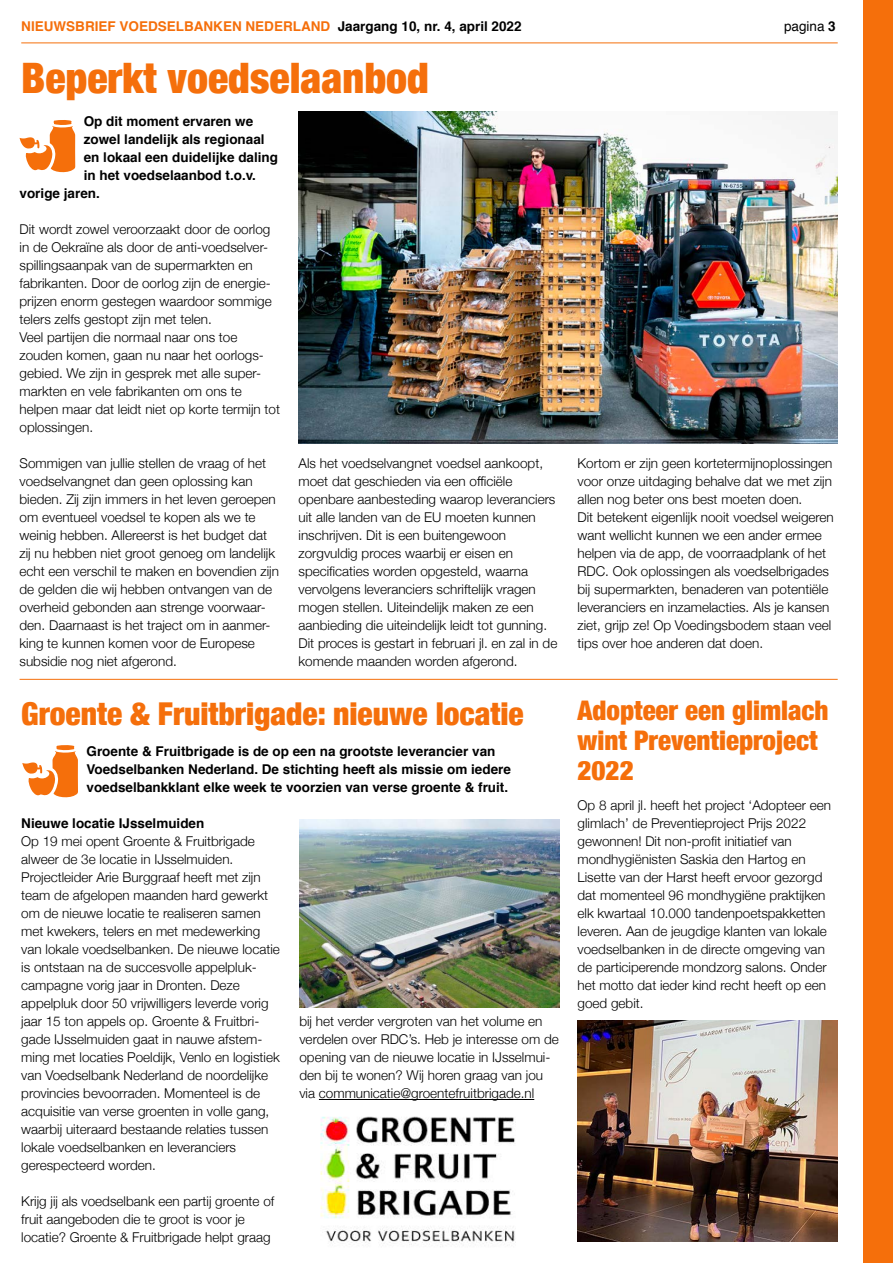
<style>
.page{position:relative;width:893px;height:1263px;background:#fff}
.page>*{position:absolute;margin:0;border:0;box-sizing:border-box;transform-origin:0 0}
.t1{font:900 condensed 42px "Helvetica Neue";color:#f56f0b}
.t2{font:900 condensed 31.5px "Helvetica Neue";color:#f56f0b}
.t3{font:900 condensed 27px/30px "Helvetica Neue";color:#f56f0b}
.t4{font:300 13.5px/18px "Helvetica Neue";color:#000}
.t5{font:700 13.5px/18px "Helvetica";color:#000}
.t6{font:700 13.5px "Helvetica";color:#f56f0b}
.t7{font:13.5px "Helvetica";color:#000}
.s1{color:#000}
.s2{font-weight:700}
</style>
<div class="page">
<hr style="left:21px;top:43px;width:817px;height:1px;background:#f56f0b">
<div style="left:863px;top:0;width:30px;height:1263px;background:#f56f0b"></div>
<svg style="left:20px;top:120px;width:56px;height:53px"></svg>
<svg style="left:22px;top:745px;width:56px;height:53px"></svg>
<img style="left:299px;top:112px;width:539px;height:331px">
<hr style="left:20px;top:679px;width:818px;height:1px;background:#f56f0b">
<hr style="left:319px;top:1099px;width:215px;height:1px;background:#000">
<img style="left:299px;top:820px;width:261px;height:188px">
<img style="left:320px;top:1116px;width:196px;height:131px">
<img style="left:578px;top:1020px;width:260px;height:222px">
<p class="t6" style="left:21px;top:16px;width:502px">NIEUWSBRIEF VOEDSELBANKEN NEDERLAND <span class="s1">Jaargang 10, nr. 4, april 2022</span></p>
<p class="t7" style="left:784px;top:16px;width:53px">pagina <span class="s2">3</span></p>
<h1 class="t1" style="left:21px;top:44px;width:409px">Beperkt voedselaanbod</h1>
<p class="t5" style="left:84px;top:112px;width:171px">Op dit moment ervaren we</p>
<p class="t5" style="left:84px;top:130px;width:182px">zowel landelijk als regionaal</p>
<p class="t5" style="left:84px;top:148px;width:196px">en lokaal een duidelijke daling</p>
<p class="t5" style="left:84px;top:166px;width:174px">in het voedselaanbod t.o.v.</p>
<p class="t5" style="left:20px;top:184px;width:82px">vorige jaren.</p>
<p class="t4" style="left:20px;top:219px;width:262px">Dit wordt zowel veroorzaakt door de oorlog in de Oekraïne als door de anti-voedselver&shy;spillingsaanpak van de supermarkten en fabrikanten. Door de oorlog zijn de energie&shy;prijzen enorm gestegen waardoor sommige telers zelfs gestopt zijn met telen.<br>Veel partijen die normaal naar ons toe zouden komen, gaan nu naar het oorlogs&shy;gebied. We zijn in gesprek met alle super&shy;markten en vele fabrikanten om ons te helpen maar dat leidt niet op korte termijn tot oplossingen.</p>
<p class="t4" style="left:20px;top:453px;width:261px">Sommigen van jullie stellen de vraag of het voedselvangnet dan geen oplossing kan bieden. Zij zijn immers in het leven geroepen om eventueel voedsel te kopen als we te weinig hebben. Allereerst is het budget dat zij nu hebben niet groot genoeg om landelijk echt een verschil te maken en bovendien zijn de gelden die wij hebben ontvangen van de overheid gebonden aan strenge voorwaar&shy;den. Daarnaast is het traject om in aanmer&shy;king te kunnen komen voor de Europese subsidie nog niet afgerond.</p>
<p class="t4" style="left:299px;top:453px;width:260px">Als het voedselvangnet voedsel aankoopt, moet dat geschieden via een officiële openbare aanbesteding waarop leveranciers uit alle landen van de EU moeten kunnen inschrijven. Dit is een buitengewoon zorgvuldig proces waarbij er eisen en specificaties worden opgesteld, waarna vervolgens leveranciers schriftelijk vragen mogen stellen. Uiteindelijk maken ze een aanbieding die uiteindelijk leidt tot gunning.<br>Dit proces is gestart in februari jl. en zal in de komende maanden worden afgerond.</p>
<p class="t4" style="left:578px;top:453px;width:258px">Kortom er zijn geen kortetermijnoplossingen voor onze uitdaging behalve dat we met zijn allen nog beter ons best moeten doen.<br>Dit betekent eigenlijk nooit voedsel weigeren want wellicht kunnen we een ander ermee helpen via de app, de voorraadplank of het RDC. Ook oplossingen als voedselbrigades bij supermarkten, benaderen van potentiële leveranciers en inzamelacties. Als je kansen ziet, grijp ze! Op Voedingsbodem staan veel tips over hoe anderen dat doen.</p>
<h2 class="t2" style="left:21px;top:687px;width:504px">Groente &amp; Fruitbrigade: nieuwe locatie</h2>
<p class="t5" style="left:87px;top:742px;width:426px">Groente &amp; Fruitbrigade is de op een na grootste leverancier van<br>Voedselbanken Nederland. De stichting heeft als missie om iedere voedselbankklant elke week te voorzien van verse groente &amp; fruit.</p>
<p class="t5" style="left:21px;top:814px;width:185px">Nieuwe locatie IJsselmuiden</p>
<p class="t4" style="left:21px;top:831px;width:260px">Op 19 mei opent Groente &amp; Fruitbrigade alweer de 3e locatie in IJsselmuiden.<br>Projectleider Arie Burggraaf heeft met zijn team de afgelopen maanden hard gewerkt om de nieuwe locatie te realiseren samen met kwekers, telers en met medewerking van lokale voedselbanken. De nieuwe locatie is ontstaan na de succesvolle appelpluk&shy;campagne vorig jaar in Dronten. Deze appelpluk door 50 vrijwilligers leverde vorig jaar 15 ton appels op. Groente &amp; Fruitbri&shy;gade IJsselmuiden gaat in nauwe afstem&shy;ming met locaties Poeldijk, Venlo en logistiek van Voedselbank Nederland de noordelijke provincies bevoorraden. Momenteel is de acquisitie van verse groenten in volle gang, waarbij uiteraard bestaande relaties tussen lokale voedselbanken en leveranciers gerespecteerd worden.</p>
<p class="t4" style="left:21px;top:1191px;width:255px">Krijg jij als voedselbank een partij groente of fruit aangeboden die te groot is voor je locatie? Groente &amp; Fruitbrigade helpt graag</p>
<h3 class="t3" style="left:578px;top:694px;width:253px">Adopteer een glimlach wint Preventieproject<br>2022</h3>
<p class="t4" style="left:578px;top:795px;width:255px">Op 8 april jl. heeft het project ‘Adopteer een glimlach’ de Preventieproject Prijs 2022 gewonnen! Dit non-profit initiatief van mondhygiënisten Saskia den Hartog en Lisette van der Harst heeft ervoor gezorgd dat momenteel 96 mondhygiëne praktijken elk kwartaal 10.000 tandenpoetspakketten leveren. Aan de jeugdige klanten van lokale voedselbanken in de directe omgeving van de participerende mondzorg salons. Onder het motto dat ieder kind recht heeft op een goed gebit.</p>
<p class="t4" style="left:299px;top:1011px;width:261px">bij het verder vergroten van het volume en verdelen over RDC’s. Heb je interesse om de opening van de nieuwe locatie in IJsselmui&shy;den bij te wonen? Wij horen graag van jou via communicatie@groentefruitbrigade.nl</p>
</div>
